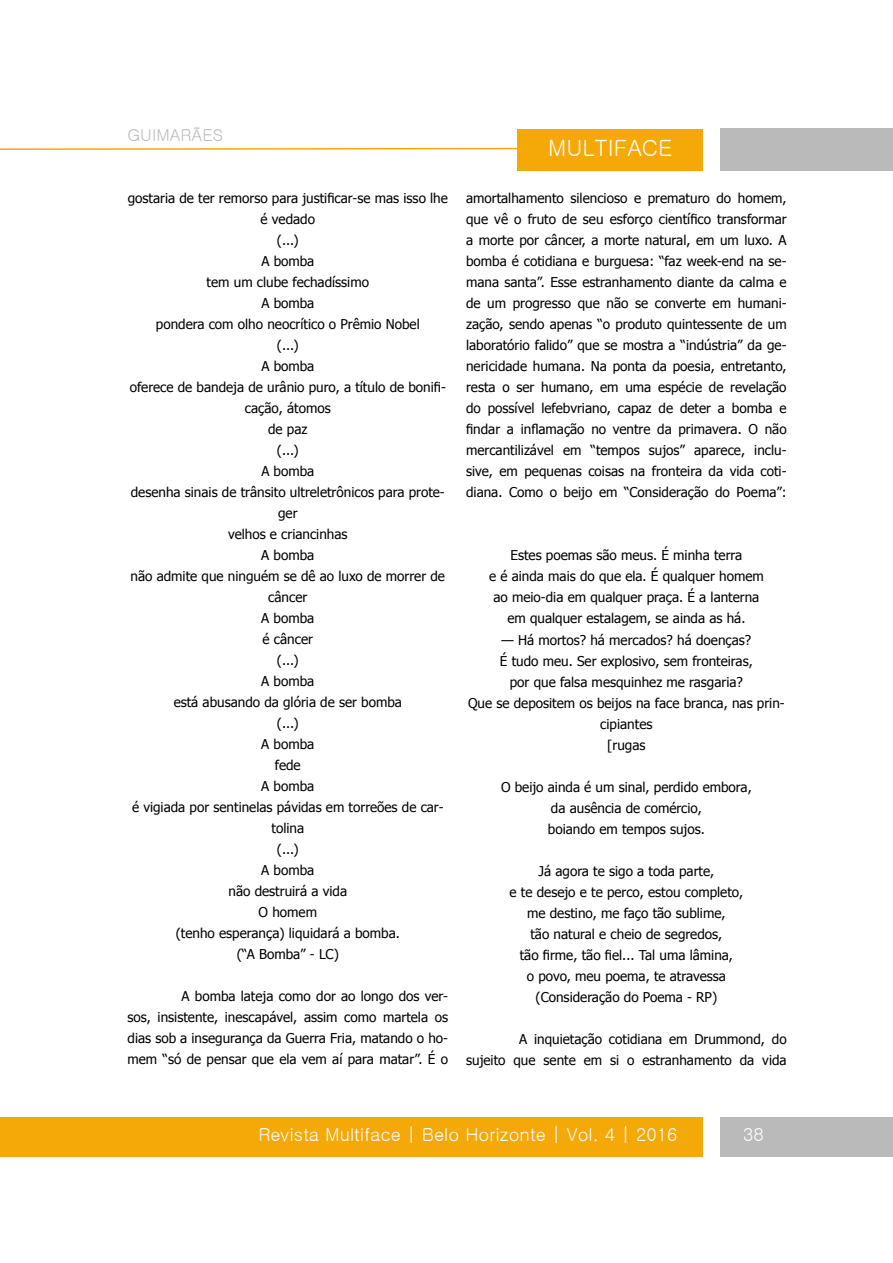
<style>
.page{position:relative;width:893px;height:1263px;background:#fff}
.page>*{position:absolute;margin:0;border:0;box-sizing:border-box;transform-origin:0 0}
.t1{font:22.5px "Gulim";color:#fff}
.t2{font:18px "Gulim";color:#fff}
.t3{font:16.5px "Gulim";color:#bbbaba}
.t4{font:13.5px/21px "Tahoma";color:#000;text-align:center}
</style>
<div class="page">
<svg style="left:0;top:147px;width:517px;height:3px"></svg>
<div style="left:517px;top:129px;width:186px;height:41px;background:#f5a908"></div>
<div style="left:720px;top:129px;width:173px;height:42px;background:#bababa"></div>
<div style="left:0;top:1117px;width:703px;height:40px;background:#f5a908"></div>
<div style="left:720px;top:1117px;width:173px;height:40px;background:#bababa"></div>
<p class="t3" style="left:128px;top:127px;width:97px">GUIMARÃES</p>
<p class="t4" style="left:128px;top:187px;width:322px">gostaria de ter remorso para justificar-se mas isso lhe é vedado<br>(...)<br>A bomba<br>tem um clube fechadíssimo<br>A bomba<br>pondera com olho neocrítico o Prêmio Nobel<br>(...)<br>A bomba<br>oferece de bandeja de urânio puro, a título de bonifi&shy;cação, átomos<br>de paz<br>(...)<br>A bomba<br>desenha sinais de trânsito ultreletrônicos para prote&shy;ger<br>velhos e criancinhas<br>A bomba<br>não admite que ninguém se dê ao luxo de morrer de câncer<br>A bomba<br>é câncer<br>(...)<br>A bomba<br>está abusando da glória de ser bomba<br>(...)<br>A bomba<br>fede<br>A bomba<br>é vigiada por sentinelas pávidas em torreões de car&shy;tolina<br>(...)<br>A bomba<br>não destruirá a vida<br>O homem<br>(tenho esperança) liquidará a bomba.<br>(“A Bomba” - LC)</p>
<p class="t4" style="left:128px;top:985px;width:322px;text-align:justify;text-indent:54px">A bomba lateja como dor ao longo dos ver&shy;sos, insistente, inescapável, assim como martela os dias sob a insegurança da Guerra Fria, matando o ho&shy;mem “só de pensar que ela vem aí para matar”. É o</p>
<h1 class="t1" style="left:548px;top:136px;width:125px">MULTIFACE</h1>
<p class="t4" style="left:466px;top:187px;width:322px;text-align:justify">amortalhamento silencioso e prematuro do homem, que vê o fruto de seu esforço científico transformar a morte por câncer, a morte natural, em um luxo. A bomba é cotidiana e burguesa: “faz week-end na se&shy;mana santa”. Esse estranhamento diante da calma e de um progresso que não se converte em humani&shy;zação, sendo apenas “o produto quintessente de um laboratório falido” que se mostra a “indústria” da ge&shy;nericidade humana. Na ponta da poesia, entretanto, resta o ser humano, em uma espécie de revelação do possível lefebvriano, capaz de deter a bomba e findar a inflamação no ventre da primavera. O não mercantilizável em “tempos sujos” aparece, inclu&shy;sive, em pequenas coisas na fronteira da vida coti&shy;diana. Como o beijo em “Consideração do Poema”:</p>
<p class="t4" style="left:489px;top:544px;width:276px">Estes poemas são meus. É minha terra<br>e é ainda mais do que ela. É qualquer homem ao meio-dia em qualquer praça. É a lanterna em qualquer estalagem, se ainda as há.</p>
<p class="t4" style="left:468px;top:628px;width:318px">— Há mortos? há mercados? há doenças?<br>É tudo meu. Ser explosivo, sem fronteiras,<br>por que falsa mesquinhez me rasgaria?<br>Que se depositem os beijos na face branca, nas prin&shy;cipiantes<br>[rugas</p>
<p class="t4" style="left:501px;top:775px;width:252px">O beijo ainda é um sinal, perdido embora, da ausência de comércio,<br>boiando em tempos sujos.</p>
<p class="t4" style="left:510px;top:859px;width:235px">Já agora te sigo a toda parte,<br>e te desejo e te perco, estou completo, me destino, me faço tão sublime,<br>tão natural e cheio de segredos,<br>tão firme, tão fiel... Tal uma lâmina,<br>o povo, meu poema, te atravessa (Consideração do Poema - RP)</p>
<p class="t4" style="left:466px;top:1027px;width:322px;text-align:right">A inquietação cotidiana em Drummond, do<br>sujeito que sente em si o estranhamento da vida</p>
<h2 class="t2" style="left:258px;top:1125px;width:421px">Revista Multiface | Belo Horizonte | Vol. 4 | 2016</h2>
<h2 class="t2" style="left:743px;top:1125px;width:22px">38</h2>
</div>
